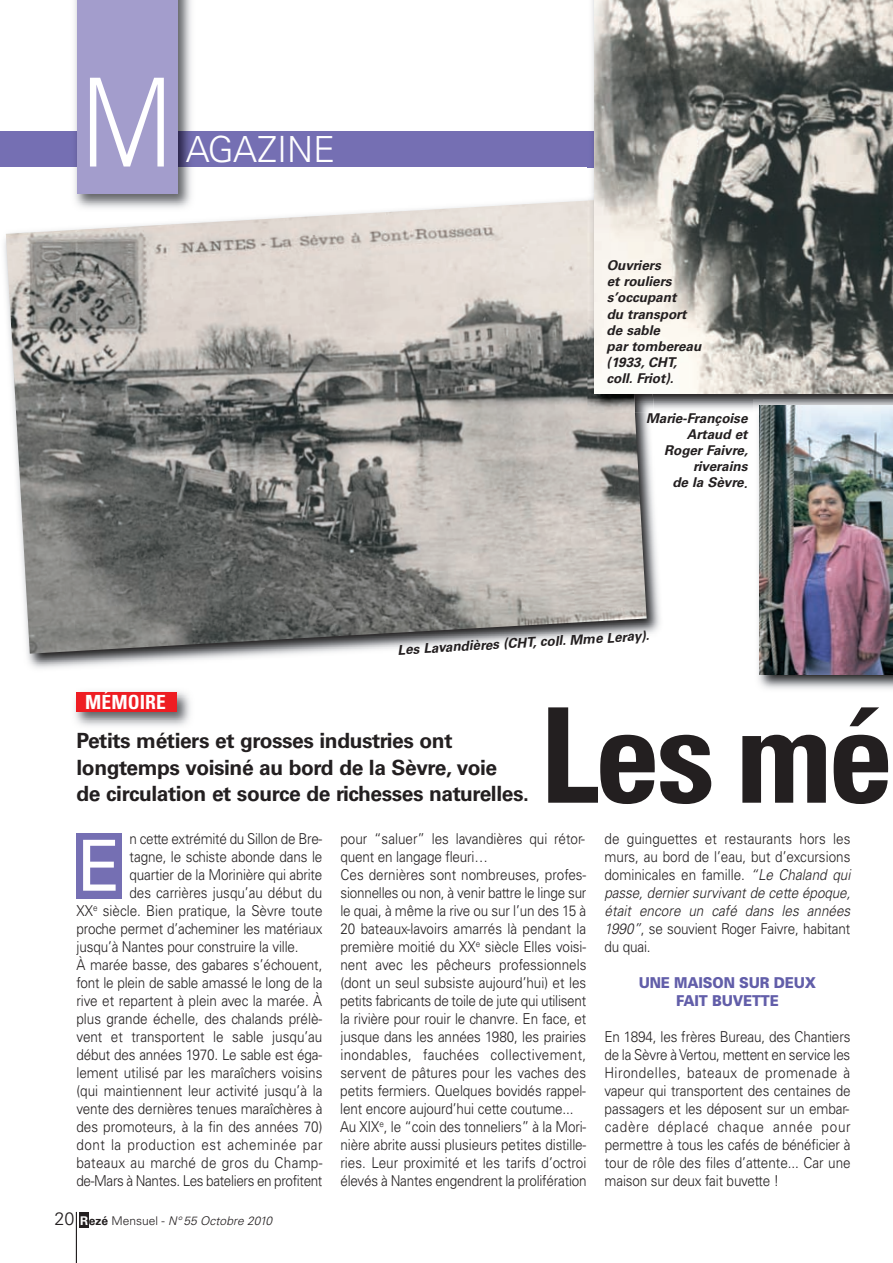
<style>
.page{position:relative;width:893px;height:1263px;background:#fff}
.page>*{position:absolute;margin:0;border:0;box-sizing:border-box;transform-origin:0 0}
.t1{font:700 condensed 132px "Univers";color:#231f20}
.t2{font:300 123px "Univers";color:#fff;scale:.8 1}
.t3{font:70.5px "Univers";color:#fff}
.t4{font:300 36px "Univers";color:#fff}
.t5{font:700 21px/26.5px "Univers";letter-spacing:-.02em;color:#231f20}
.t6{font:700 condensed 19.5px "Univers";letter-spacing:.005em;color:#fff}
.t7{font:300 15px/18px "Univers";letter-spacing:-.01em;color:#231f20;text-align:justify;scale:.9 1}
.t8{font:300 15px "Univers";letter-spacing:.035em;color:#231f20;scale:.9 1}
.t9{font:300 15px "Univers";letter-spacing:.02em;color:#231f20;scale:.9 1}
.t10{font:900 15px/18px "Univers";letter-spacing:-.01em;color:#625ea9;text-align:center;scale:.9 1}
.t11{font:italic 700 13.5px/16.2px "Univers";color:#231f20}
.t12{font:italic 300 12px "Univers";letter-spacing:.005em;color:#231f20}
.s1{font-style:normal;font-size:18px}
.s2{font-weight:700;font-style:normal;color:#fff}
.s3{font-weight:700;font-style:normal}
.s4{font-style:normal}
.s5{font-style:italic}
</style>
<div class="page">
<div style="left:0;top:132px;width:893px;height:35px;background:#756fb3"></div>
<img style="left:70px;top:0;width:127px;height:194px">
<div style="left:77px;top:0;width:101px;height:194px;background:#a39dcc"></div>
<div style="left:77px;top:833px;width:45px;height:66px;background:#756fb3"></div>
<div style="left:79px;top:1212px;width:10px;height:15px;background:#231f20"></div>
<hr style="left:76px;top:1212px;width:1px;height:51px;background:#231f20">
<img style="left:4px;top:194px;width:656px;height:475px">
<img style="left:6px;top:199px;width:641px;height:455px">
<img style="left:587px;top:0;width:306px;height:413px">
<img style="left:587px;top:191px;width:67px;height:222px">
<img style="left:587px;top:199px;width:48px;height:214px">
<img style="left:594px;top:0;width:299px;height:393px">
<img style="left:754px;top:399px;width:139px;height:290px">
<img style="left:760px;top:405px;width:133px;height:270px">
<img style="left:74px;top:691px;width:117px;height:35px">
<div style="left:77px;top:691px;width:100px;height:20px;background:#ee1d23"></div>
<h2 class="t2" style="left:80px;top:78px;width:118px">M</h2>
<h3 class="t4" style="left:186px;top:136px;width:151px">AGAZINE</h3>
<p class="t11" style="left:607px;top:258px;width:96px">Ouvriers<br>et rouliers s’occupant<br>du transport de sable<br>par tombereau (1933, CHT, coll. Friot).</p>
<p class="t11" style="left:646px;top:411px;width:103px;text-align:right">Marie-Françoise<br>Artaud et<br>Roger Faivre, riverains<br>de la Sèvre.</p>
<p class="t11" style="left:397px;top:642px;width:254px;rotate:-3deg">Les Lavandières (CHT, coll. Mme Leray).</p>
<h3 class="t6" style="left:85px;top:694px;width:82px">MÉMOIRE</h3>
<h3 class="t5" style="left:77px;top:730px;width:454px">Petits métiers et grosses industries ont longtemps voisiné au bord de la Sèvre, voie<br>de circulation et source de richesses naturelles.</h3>
<h1 class="t1" style="left:540px;top:707px;width:356px">Les mé</h1>
<p class="t7" style="left:129px;top:831px;width:216px">n cette extrémité du Sillon de Bre-</p>
<p class="t7" style="left:129px;top:849px;width:216px">tagne, le schiste abonde dans le</p>
<p class="t7" style="left:129px;top:867px;width:216px">quartier de la Morinière qui abrite</p>
<p class="t7" style="left:129px;top:885px;width:216px">des carrières jusqu’au début du</p>
<p class="t7" style="left:76px;top:903px;width:275px">XX<sup>e</sup> siècle. Bien pratique, la Sèvre toute</p>
<p class="t7" style="left:77px;top:921px;width:275px">proche permet d’acheminer les matériaux</p>
<p class="t7" style="left:77px;top:939px;width:248px">jusqu’à Nantes pour construire la ville.</p>
<p class="t7" style="left:77px;top:957px;width:275px">À marée basse, des gabares s’échouent,</p>
<p class="t7" style="left:76px;top:975px;width:275px">font le plein de sable amassé le long de la</p>
<p class="t7" style="left:76px;top:993px;width:275px">rive et repartent à plein avec la marée. À</p>
<p class="t7" style="left:76px;top:1011px;width:275px">plus grande échelle, des chalands prélè-</p>
<p class="t7" style="left:77px;top:1029px;width:275px">vent et transportent le sable jusqu’au</p>
<p class="t7" style="left:76px;top:1047px;width:275px">début des années 1970. Le sable est éga-</p>
<p class="t7" style="left:76px;top:1065px;width:275px">lement utilisé par les maraîchers voisins</p>
<p class="t7" style="left:76px;top:1083px;width:275px">(qui maintiennent leur activité jusqu’à la</p>
<p class="t7" style="left:76px;top:1101px;width:275px">vente des dernières tenues maraîchères à</p>
<p class="t7" style="left:76px;top:1119px;width:275px">des promoteurs, à la fin des années 70)</p>
<p class="t8" style="left:76px;top:1139px;width:275px">dont la production est acheminée par</p>
<p class="t9" style="left:77px;top:1157px;width:275px">bateaux au marché de gros du Champ-</p>
<p class="t7" style="left:76px;top:1173px;width:275px">de-Mars à Nantes. Les bateliers en profitent</p>
<h3 class="t3" style="left:78px;top:840px;width:45px">E</h3>
<p class="t12" style="left:54px;top:1217px;width:219px"><span class="s1">20</span> <span class="s2">R</span><span class="s3">ezé</span> <span class="s4">Mensuel -</span> N° 55 Octobre 2010</p>
<p class="t7" style="left:340px;top:831px;width:275px;text-align:left">pour “saluer” les lavandières qui rétor&shy;quent en langage fleuri…<br>Ces dernières sont nombreuses, profes&shy;sionnelles ou non, à venir battre le linge sur le quai, à même la rive ou sur l’un des 15 à 20 bateaux-lavoirs amarrés là pendant la première moitié du XX<sup>e</sup> siècle Elles voisi&shy;nent avec les pêcheurs professionnels (dont un seul subsiste aujourd’hui) et les petits fabricants de toile de jute qui utilisent la rivière pour rouir le chanvre. En face, et jusque dans les années 1980, les prairies inondables, fauchées collectivement, servent de pâtures pour les vaches des petits fermiers. Quelques bovidés rappel&shy;lent encore aujourd’hui cette coutume...<br>Au XIX<sup>e</sup>, le “coin des tonneliers” à la Mori&shy;nière abrite aussi plusieurs petites distille&shy;ries. Leur proximité et les tarifs d’octroi élevés à Nantes engendrent la prolifération</p>
<p class="t7" style="left:604px;top:831px;width:275px">de guinguettes et restaurants hors les murs, au bord de l’eau, but d’excursions dominicales en famille. <span class="s5">“Le Chaland qui passe, dernier survivant de cette époque, était encore un café dans les années 1990”</span>, se souvient Roger Faivre, habitant du quai.</p>
<p class="t10" style="left:639px;top:975px;width:199px">UNE MAISON SUR DEUX<br>FAIT BUVETTE</p>
<p class="t7" style="left:604px;top:1029px;width:275px">En 1894, les frères Bureau, des Chantiers de la Sèvre à Vertou, mettent en service les Hirondelles, bateaux de promenade à vapeur qui transportent des centaines de passagers et les déposent sur un embar&shy;cadère déplacé chaque année pour permettre à tous les cafés de bénéficier à tour de rôle des files d’attente... Car une maison sur deux fait buvette !</p>
</div>
